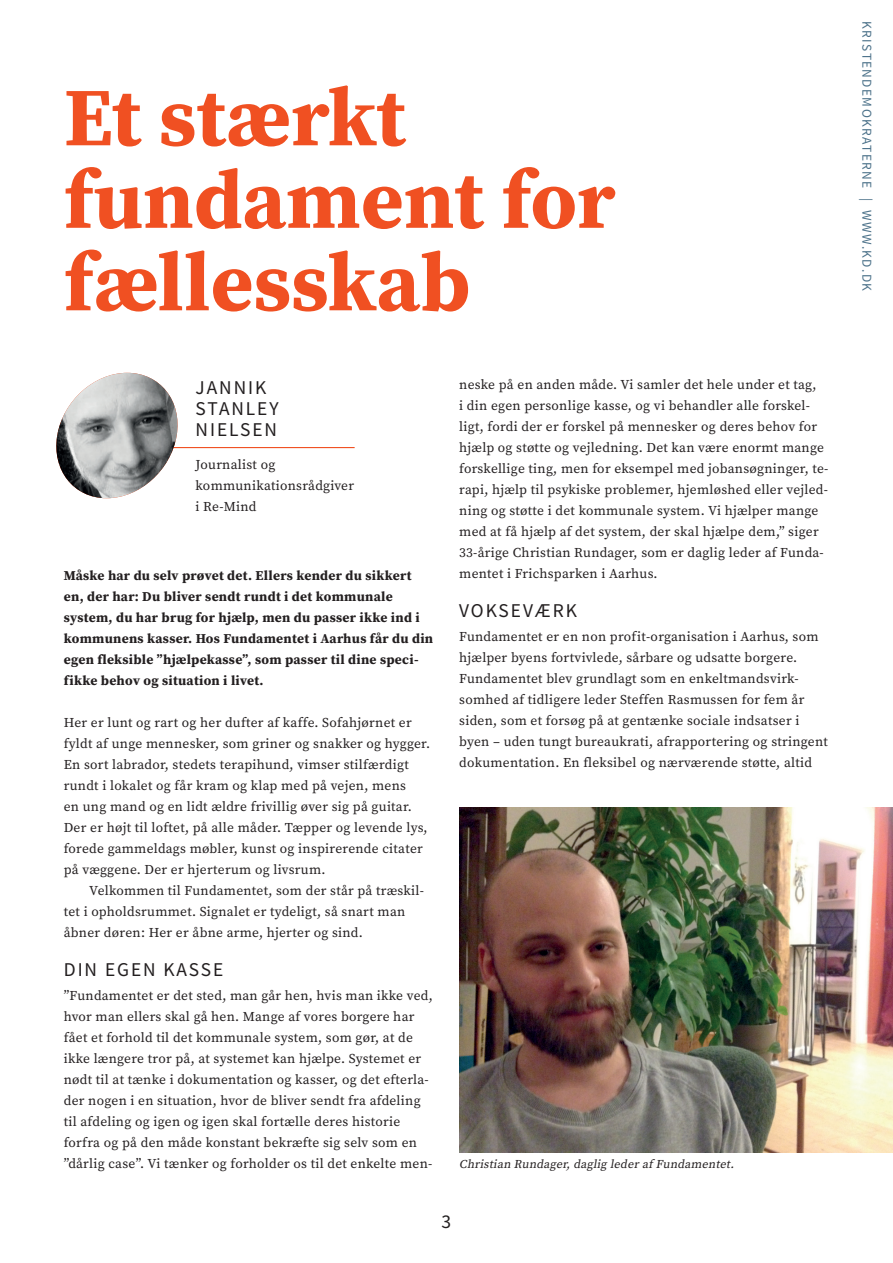
<style>
.page{position:relative;width:893px;height:1263px;background:#fff}
.page>*{position:absolute;margin:0;border:0;box-sizing:border-box;transform-origin:0 0}
.KD_headline{font:700 82.5px/82.5px "Source Serif Pro";color:#f05022}
.KD_mellemrubrik{font:19.5px/21px "Source Sans Pro";letter-spacing:.1em;color:#231f20}
.KD_brødtekst_u_indry{font:13.5px/21px "Source Serif Pro";letter-spacing:.02em;color:#231f20}
.KD_rubrik{font:700 13.5px/21px "Source Serif Pro";letter-spacing:.02em;color:#231f20}
.KD_brødtekst_m_indry{font:13.5px/21px "Source Serif Pro";letter-spacing:.02em;color:#231f20}
.t1{font:13.5px "Source Sans Pro";letter-spacing:.1em;color:#4b7189}
.KD_billedtekst{font:italic 12px "Source Serif Pro";color:#231f20}
</style>
<div class="page">
<hr style="left:64px;top:447px;width:291px;height:1px;background:#f05022">
<img style="left:56px;top:373px;width:122px;height:125px">
<img style="left:459px;top:808px;width:434px;height:344px">
<p class="KD_headline" style="left:64px;top:75px;width:553px">Et stærkt fundament for fællesskab</p>
<p class="KD_mellemrubrik" style="left:196px;top:378px;width:84px">JANNIK<br>STANLEY<br>NIELSEN</p>
<p class="KD_brødtekst_u_indry" style="left:196px;top:454px;width:81px">Journalist og</p>
<p class="KD_brødtekst_u_indry" style="left:196px;top:475px;width:160px">kommunikationsrådgiver i Re-Mind</p>
<p class="KD_rubrik" style="left:64px;top:564px;width:371px">Måske har du selv prøvet det. Ellers kender du sikkert en, der har: Du bliver sendt rundt i det kommunale system, du har brug for hjælp, men du passer ikke ind i kommunens kasser. Hos Fundamentet i Aarhus får du din egen fleksible ”hjælpekasse”, som passer til dine speci&shy;fikke behov og situation i livet.</p>
<p class="KD_brødtekst_u_indry" style="left:64px;top:712px;width:368px">Her er lunt og rart og her dufter af kaffe. Sofahjørnet er fyldt af unge mennesker, som griner og snakker og hygger.<br>En sort labrador, stedets terapihund, vimser stilfærdigt rundt i lokalet og får kram og klap med på vejen, mens<br>en ung mand og en lidt ældre frivillig øver sig på guitar.<br>Der er højt til loftet, på alle måder. Tæpper og levende lys, forede gammeldags møbler, kunst og inspirerende citater på væggene. Der er hjerterum og livsrum.</p>
<p class="KD_brødtekst_m_indry" style="left:64px;top:880px;width:362px;text-indent:26px">Velkommen til Fundamentet, som der står på træskil&shy;tet i opholdsrummet. Signalet er tydeligt, så snart man åbner døren: Her er åbne arme, hjerter og sind.</p>
<p class="KD_mellemrubrik" style="left:64px;top:959px;width:161px">DIN EGEN KASSE</p>
<p class="KD_brødtekst_u_indry" style="left:64px;top:985px;width:370px">”Fundamentet er det sted, man går hen, hvis man ikke ved, hvor man ellers skal gå hen. Mange af vores borgere har fået et forhold til det kommunale system, som gør, at de ikke længere tror på, at systemet kan hjælpe. Systemet er nødt til at tænke i dokumentation og kasser, og det efterla&shy;der nogen i en situation, hvor de bliver sendt fra afdeling til afdeling og igen og igen skal fortælle deres historie forfra og på den måde konstant bekræfte sig selv som en ”dårlig case”. Vi tænker og forholder os til det enkelte men-</p>
<p class="KD_brødtekst_u_indry" style="left:459px;top:374px;width:371px">neske på en anden måde. Vi samler det hele under et tag,<br>i din egen personlige kasse, og vi behandler alle forskel&shy;ligt, fordi der er forskel på mennesker og deres behov for hjælp og støtte og vejledning. Det kan være enormt mange forskellige ting, men for eksempel med jobansøgninger, te&shy;rapi, hjælp til psykiske problemer, hjemløshed eller vejled&shy;ning og støtte i det kommunale system. Vi hjælper mange med at få hjælp af det system, der skal hjælpe dem,” siger 33-årige Christian Rundager, som er daglig leder af Funda&shy;mentet i Frichsparken i Aarhus.</p>
<p class="KD_mellemrubrik" style="left:459px;top:601px;width:119px">VOKSEVÆRK</p>
<p class="KD_brødtekst_u_indry" style="left:459px;top:626px;width:370px">Fundamentet er en non profit-organisation i Aarhus, som hjælper byens fortvivlede, sårbare og udsatte borgere.<br>Fundamentet blev grundlagt som en enkeltmandsvirk&shy;somhed af tidligere leder Steffen Rasmussen for fem år siden, som et forsøg på at gentænke sociale indsatser i byen – uden tungt bureaukrati, afrapportering og stringent dokumentation. En fleksibel og nærværende støtte, altid</p>
<p class="KD_billedtekst" style="left:459px;top:1155px;width:279px">Christian Rundager,daglig leder af Fundamentet.</p>
<h2 class="KD_mellemrubrik" style="left:442px;top:1211px;width:11px">3</h2>
<p class="t1" style="left:875px;top:21px;width:271px;rotate:90deg">KRISTENDEMOKRATERNE | WWW.KD.DK</p>
</div>
